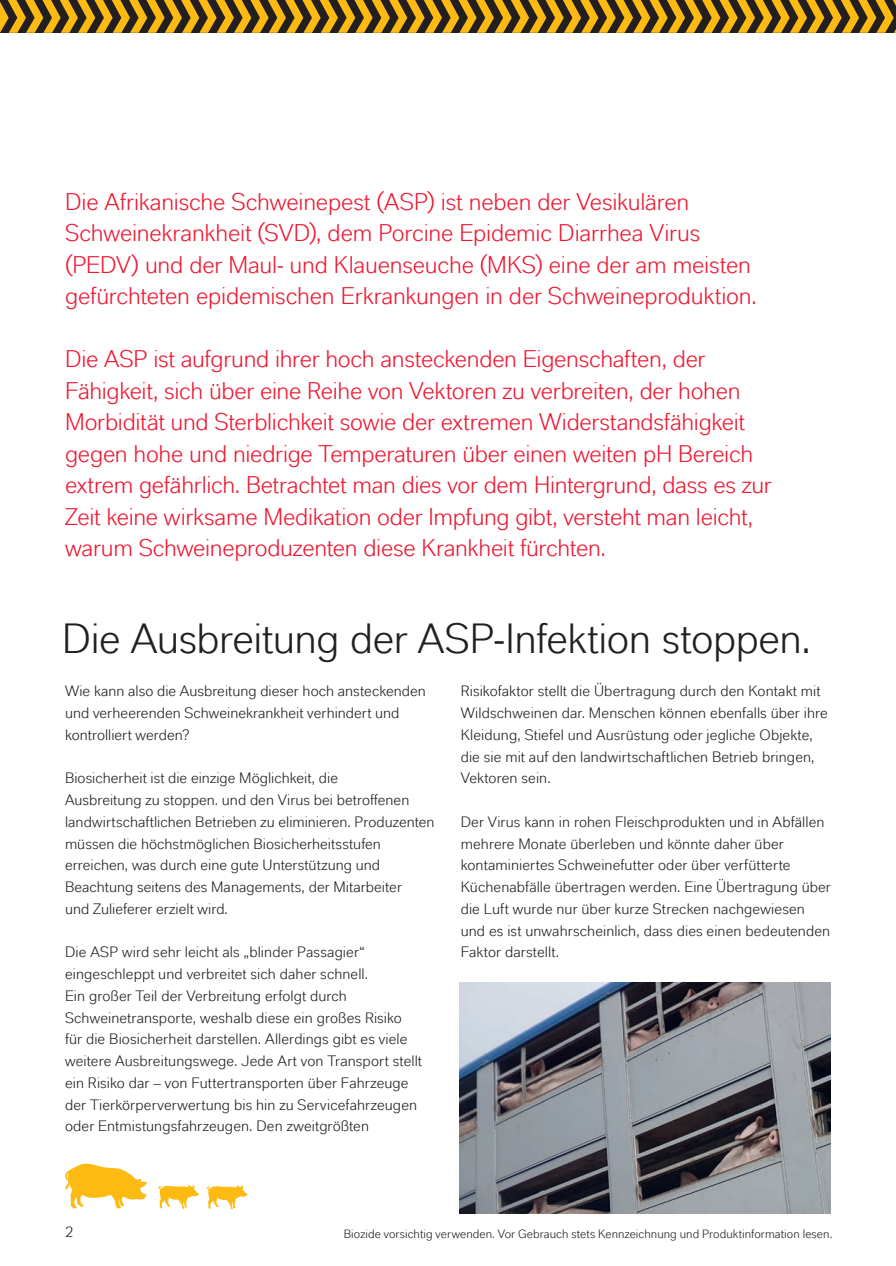
<style>
.page{position:relative;width:896px;height:1266px;background:#fff}
.page>*{position:absolute;margin:0;border:0;box-sizing:border-box;transform-origin:0 0}
.t1{font:42px "Lanxess";letter-spacing:-.01em;color:#231f20}
.t2{font:24px/31.5px "Lanxess";letter-spacing:-.01em;color:#ed1a33}
.t3{font:15px/21.8px "Lanxess";letter-spacing:.005em;color:#231f20}
.t4{font:12px "Lanxess";letter-spacing:.005em;color:#231f20}
</style>
<div class="page">
<img style="left:459px;top:982px;width:371px;height:231px">
<svg style="left:65px;top:1163px;width:82px;height:45px"></svg>
<svg style="left:157px;top:1184px;width:42px;height:24px"></svg>
<svg style="left:206px;top:1185px;width:41px;height:24px"></svg>
<svg style="left:0;top:0;width:896px;height:33px;background:#8f6c19"></svg>
<p class="t2" style="left:65px;top:185px;width:693px">Die Afrikanische Schweinepest (ASP) ist neben der Vesikulären Schweinekrankheit (SVD), dem Porcine Epidemic Diarrhea Virus (PEDV) und der Maul- und Klauenseuche (MKS) eine der am meisten gefürchteten epidemischen Erkrankungen in der Schweineproduktion.</p>
<p class="t2" style="left:65px;top:342px;width:708px">Die ASP ist aufgrund ihrer hoch ansteckenden Eigenschaften, der Fähigkeit, sich über eine Reihe von Vektoren zu verbreiten, der hohen Morbidität und Sterblichkeit sowie der extremen Widerstandsfähigkeit gegen hohe und niedrige Temperaturen über einen weiten pH Bereich extrem gefährlich. Betrachtet man dies vor dem Hintergrund, dass es zur Zeit keine wirksame Medikation oder Impfung gibt, versteht man leicht, warum Schweineproduzenten diese Krankheit fürchten.</p>
<h1 class="t1" style="left:62px;top:611px;width:750px">Die Ausbreitung der ASP-Infektion stoppen.</h1>
<p class="t3" style="left:65px;top:679px;width:362px">Wie kann also die Ausbreitung dieser hoch ansteckenden und verheerenden Schweinekrankheit verhindert und kontrolliert werden?</p>
<p class="t3" style="left:65px;top:766px;width:371px">Biosicherheit ist die einzige Möglichkeit, die<br>Ausbreitung zu stoppen. und den Virus bei betroffenen landwirtschaftlichen Betrieben zu eliminieren. Produzenten müssen die höchstmöglichen Biosicherheitsstufen erreichen, was durch eine gute Unterstützung und Beachtung seitens des Managements, der Mitarbeiter<br>und Zulieferer erzielt wird.</p>
<p class="t3" style="left:65px;top:940px;width:358px">Die ASP wird sehr leicht als „blinder Passagier“ eingeschleppt und verbreitet sich daher schnell.<br>Ein großer Teil der Verbreitung erfolgt durch Schweinetransporte, weshalb diese ein großes Risiko für die Biosicherheit darstellen. Allerdings gibt es viele weitere Ausbreitungswege. Jede Art von Transport stellt ein Risiko dar – von Futtertransporten über Fahrzeuge der Tierkörperverwertung bis hin zu Servicefahrzeugen oder Entmistungsfahrzeugen. Den zweitgrößten</p>
<p class="t3" style="left:460px;top:679px;width:368px">Risikofaktor stellt die Übertragung durch den Kontakt mit Wildschweinen dar. Menschen können ebenfalls über ihre Kleidung, Stiefel und Ausrüstung oder jegliche Objekte, die sie mit auf den landwirtschaftlichen Betrieb bringen, Vektoren sein.</p>
<p class="t3" style="left:460px;top:810px;width:371px">Der Virus kann in rohen Fleischprodukten und in Abfällen mehrere Monate überleben und könnte daher über kontaminiertes Schweinefutter oder über verfütterte Küchenabfälle übertragen werden. Eine Übertragung über die Luft wurde nur über kurze Strecken nachgewiesen und es ist unwahrscheinlich, dass dies einen bedeutenden Faktor darstellt.</p>
<p class="t3" style="left:65px;top:1220px;width:11px">2</p>
<p class="t4" style="left:343px;top:1226px;width:490px">Biozide vorsichtig verwenden. Vor Gebrauch stets Kennzeichnung und Produktinformation lesen.</p>
</div>
